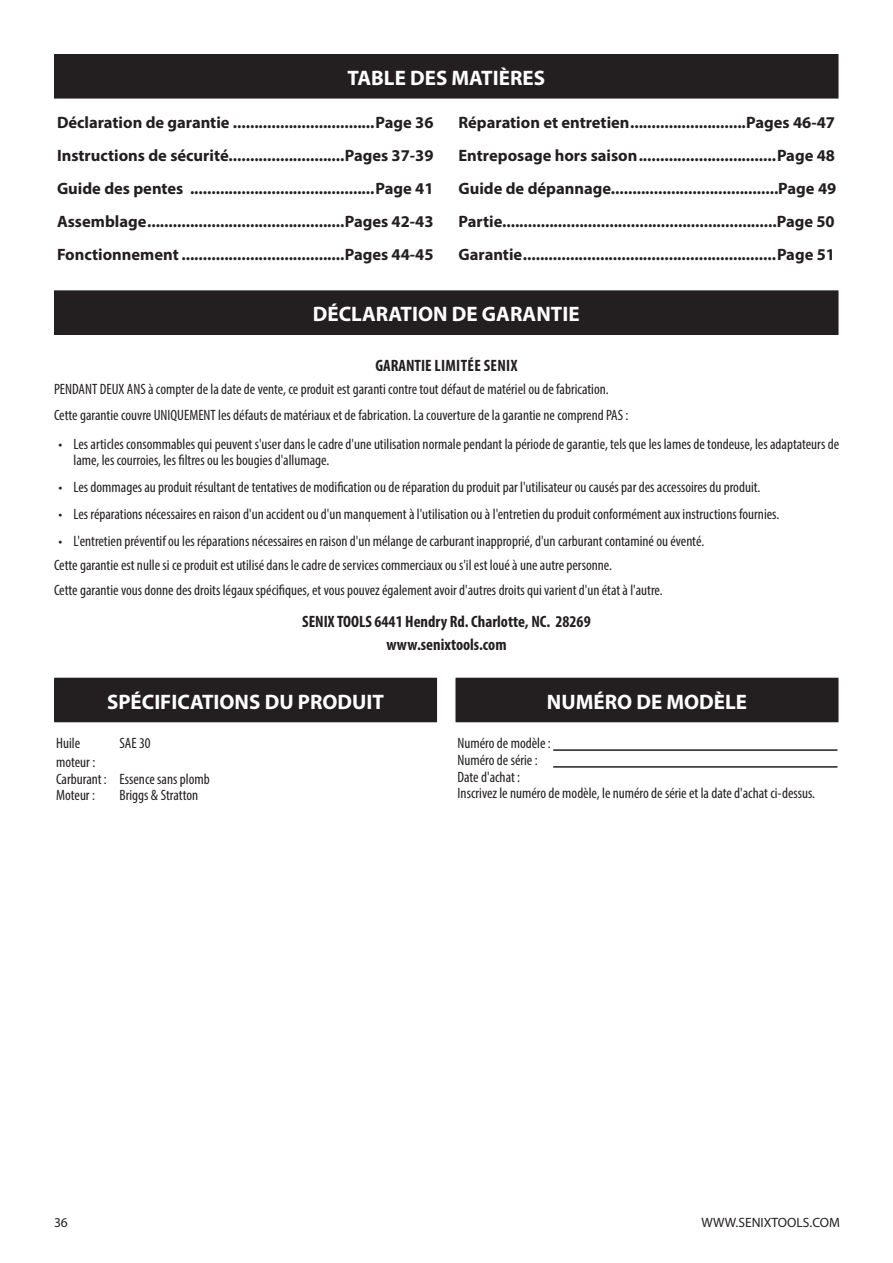
<style>
.page{position:relative;width:893px;height:1263px;background:#fff}
.page>*{position:absolute;margin:0;border:0;box-sizing:border-box;transform-origin:0 0}
.t1{font:700 21px "Myriad Pro";color:#fff}
.t2{font:700 16.5px/33px "Myriad Pro";color:#231f20;text-align:justify}
.t3{font:700 condensed 16.5px/23px "Myriad Pro";color:#231f20;text-align:center}
.t4{font:700 condensed 16.5px "Myriad Pro";letter-spacing:.02em;color:#231f20}
.t5{font:condensed 15px/16.8px "Myriad Pro";color:#231f20}
.t6{font:13.5px "Myriad Pro";color:#231f20}
</style>
<div class="page">
<div style="left:55px;top:678px;width:381px;height:44px;background:#231f20"></div>
<hr style="left:54px;top:678px;width:383px;height:1px;background:#231f20">
<hr style="left:54px;top:679px;width:1px;height:42px;background:#231f20">
<hr style="left:436px;top:679px;width:1px;height:42px;background:#231f20">
<hr style="left:54px;top:721px;width:383px;height:1px;background:#231f20">
<div style="left:456px;top:678px;width:382px;height:44px;background:#231f20"></div>
<hr style="left:455px;top:678px;width:383px;height:1px;background:#231f20">
<hr style="left:455px;top:679px;width:2px;height:42px;background:#231f20">
<hr style="left:455px;top:721px;width:383px;height:1px;background:#231f20">
<hr style="left:553px;top:766px;width:284px;height:2px;background:#231f20">
<hr style="left:553px;top:749px;width:284px;height:2px;background:#231f20">
<div style="left:55px;top:55px;width:783px;height:43px;background:#231f20"></div>
<hr style="left:54px;top:54px;width:784px;height:1px;background:#231f20">
<hr style="left:54px;top:55px;width:1px;height:43px;background:#231f20">
<hr style="left:54px;top:97px;width:784px;height:2px;background:#231f20">
<div style="left:55px;top:291px;width:783px;height:43px;background:#231f20"></div>
<hr style="left:54px;top:290px;width:784px;height:1px;background:#231f20">
<hr style="left:54px;top:291px;width:1px;height:43px;background:#231f20">
<hr style="left:54px;top:334px;width:784px;height:1px;background:#231f20">
<h1 class="t1" style="left:347px;top:64px;width:199px">TABLE DES MATIÈRES</h1>
<p class="t2" style="left:57px;top:105px;width:378px">Déclaration de garantie .................................Page 36<br>Instructions de sécurité...........................Pages 37-39<br>Guide des pentes ...........................................Page 41<br>Assemblage..............................................Pages 42-43<br>Fonctionnement ......................................Pages 44-45</p>
<p class="t2" style="left:458px;top:105px;width:379px">Réparation et entretien...........................Pages 46-47<br>Entreposage hors saison................................Page 48<br>Guide de dépannage.......................................Page 49<br>Partie................................................................Page 50<br>Garantie...........................................................Page 51</p>
<h1 class="t1" style="left:313px;top:301px;width:268px">DÉCLARATION DE GARANTIE</h1>
<p class="t4" style="left:375px;top:355px;width:144px">GARANTIE LIMITÉE SENIX</p>
<p class="t5" style="left:54px;top:376px;width:576px;line-height:25.5px">PENDANT DEUX ANS à compter de la date de vente, ce produit est garanti contre tout défaut de matériel ou de fabrication.<br>Cette garantie couvre UNIQUEMENT les défauts de matériaux et de fabrication. La couverture de la garantie ne comprend PAS :</p>
<p class="t5" style="left:74px;top:435px;width:767px;text-indent:-15px">• Les articles consommables qui peuvent s'user dans le cadre d'une utilisation normale pendant la période de garantie, tels que les lames de tondeuse, les adaptateurs de lame, les courroies, les filtres ou les bougies d'allumage.</p>
<p class="t5" style="left:58px;top:479px;width:703px">• Les dommages au produit résultant de tentatives de modification ou de réparation du produit par l'utilisateur ou causés par des accessoires du produit.</p>
<p class="t5" style="left:58px;top:506px;width:722px">• Les réparations nécessaires en raison d'un accident ou d'un manquement à l'utilisation ou à l'entretien du produit conformément aux instructions fournies.</p>
<p class="t5" style="left:54px;top:530px;width:652px;line-height:23.2px;text-indent:4px">• L'entretien préventif ou les réparations nécessaires en raison d'un mélange de carburant inapproprié, d'un carburant contaminé ou éventé.<br>Cette garantie est nulle si ce produit est utilisé dans le cadre de services commerciaux ou s'il est loué à une autre personne.</p>
<p class="t5" style="left:54px;top:581px;width:610px">Cette garantie vous donne des droits légaux spécifiques, et vous pouvez également avoir d'autres droits qui varient d'un état à l'autre.</p>
<p class="t3" style="left:302px;top:610px;width:290px">SENIX TOOLS 6441 Hendry Rd. Charlotte, NC. 28269 www.senixtools.com</p>
<h1 class="t1" style="left:107px;top:688px;width:278px">SPÉCIFICATIONS DU PRODUIT</h1>
<p class="t5" style="left:56px;top:733px;width:41px;line-height:18.8px">Huile moteur :</p>
<p class="t5" style="left:120px;top:734px;width:33px">SAE 30</p>
<p class="t5" style="left:56px;top:770px;width:155px">Carburant : Essence sans plomb<br>Moteur :</p>
<p class="t5" style="left:120px;top:787px;width:80px">Briggs &amp; Stratton</p>
<h1 class="t1" style="left:547px;top:688px;width:202px">NUMÉRO DE MODÈLE</h1>
<p class="t5" style="left:458px;top:734px;width:359px">Numéro de modèle :<br>Numéro de série :<br>Date d'achat :<br>Inscrivez le numéro de modèle, le numéro de série et la date d'achat ci-dessus.</p>
<p class="t6" style="left:54px;top:1214px;width:15px">36</p>
<p class="t6" style="left:702px;top:1214px;width:140px">WWW.SENIXTOOLS.COM</p>
</div>
